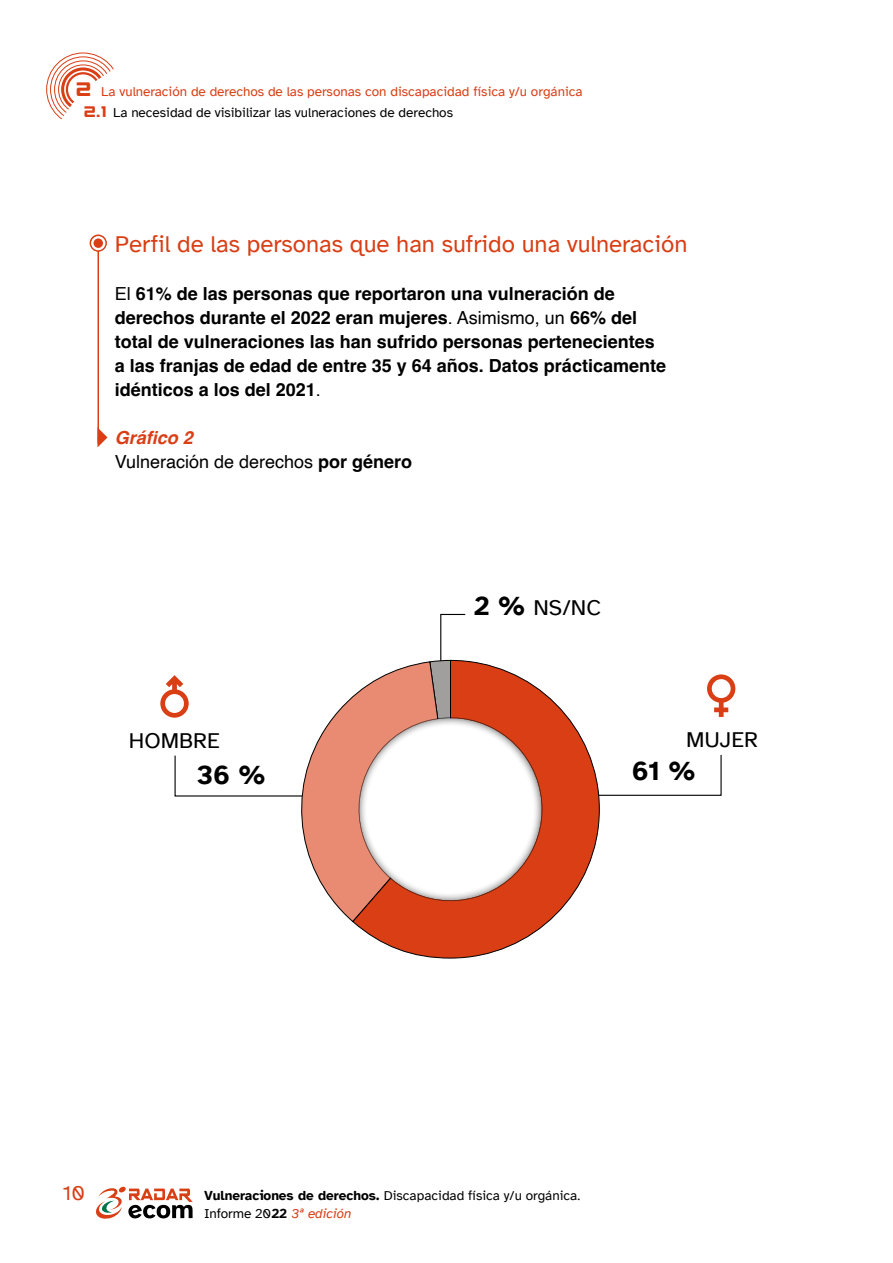
<style>
.page{position:relative;width:893px;height:1263px;background:#fff}
.page>*{position:absolute;margin:0;border:0;box-sizing:border-box;transform-origin:0 0}
.t1{font:700 27px "Atkinson Hyperlegible";color:#000}
.t2{font:24px "Atkinson Hyperlegible";color:#d93e15}
.t3{font:22.5px "Atkinson Hyperlegible";color:#000}
.t4{font:21px "Atkinson Hyperlegible";color:#d93e15}
.t5{font:700 18px/24px "Helvetica";color:#000}
.t6{font:18px "Helvetica";color:#000}
.t7{font:italic 700 18px "Helvetica";color:#d93e15}
.t8{font:13.5px "Atkinson Hyperlegible";color:#000}
.t9{font:13.5px "Atkinson Hyperlegible";color:#d93e15}
.s1{font-family:"Strike Fighter";font-size:21px}
.s2{font-family:"Strike Fighter";font-size:16.5px;color:#d93e15}
.s3{font-weight:400}
.s4{font-weight:700}
.s5{font-weight:700;font-size:27px}
.s6{font-style:italic;color:#d93e15}
</style>
<div class="page">
<hr style="left:97px;top:242px;width:2px;height:202px;background:#d93e15">
<svg style="left:97px;top:427px;width:10px;height:20px"></svg>
<svg style="left:96px;top:1186px;width:97px;height:33px"></svg>
<svg style="left:52px;top:60px;width:62px;height:60px"></svg>
<svg style="left:600px;top:754px;width:122px;height:42px"></svg>
<svg style="left:707px;top:674px;width:28px;height:43px"></svg>
<svg style="left:362px;top:746px;width:238px;height:213px"></svg>
<svg style="left:160px;top:613px;width:320px;height:233px"></svg>
<svg style="left:306px;top:663px;width:280px;height:267px"></svg>
<div style="left:90px;top:235px;width:17px;height:16px;border:2px solid #d93e15;border-radius:50%"></div>
<svg style="left:90px;top:235px;width:16px;height:16px"></svg>
<div style="left:90px;top:235px;width:17px;height:17px;border:1px solid #d93e15;border-radius:50%"></div>
<div style="left:94px;top:238px;width:9px;height:10px;background:#d93e15;border-radius:50%"></div>
<p class="t9" style="left:76px;top:84px;width:508px"><span class="s1">2</span> La vulneración de derechos de las personas con discapacidad física y/u orgánica</p>
<p class="t8" style="left:84px;top:105px;width:371px"><span class="s2">2.1</span> La necesidad de visibilizar las vulneraciones de derechos</p>
<p class="t2" style="left:115px;top:231px;width:574px">Perfil de las personas que han sufrido una vulneración</p>
<p class="t5" style="left:115px;top:284px;width:553px"><span class="s3">El</span> 61% de las personas que reportaron una vulneración de derechos durante el 2022 eran mujeres<span class="s3">. Asimismo, un</span> 66% del total de vulneraciones las han sufrido personas pertenecientes a las franjas de edad de entre 35 y 64 años. Datos prácticamente idénticos a los del 2021<span class="s3">.</span></p>
<p class="t7" style="left:115px;top:427px;width:80px">Gráfico 2</p>
<p class="t6" style="left:115px;top:448px;width:299px">Vulneración de derechos <span class="s4">por género</span></p>
<p class="t3" style="left:129px;top:728px;width:92px">HOMBRE</p>
<p class="t1" style="left:197px;top:759px;width:70px">36 %</p>
<p class="t3" style="left:474px;top:595px;width:129px"><span class="s5">2 %</span> NS/NC</p>
<p class="t3" style="left:686px;top:727px;width:74px">MUJER</p>
<p class="t1" style="left:632px;top:755px;width:65px">61 %</p>
<p class="t4" style="left:63px;top:1181px;width:24px">10</p>
<p class="t8" style="left:204px;top:1188px;width:378px"><span class="s4">Vulneraciones de derechos.</span> Discapacidad física y/u orgánica.</p>
<p class="t8" style="left:204px;top:1206px;width:149px">Informe 20<span class="s4">22</span> <span class="s6">3ª edición</span></p>
</div>
